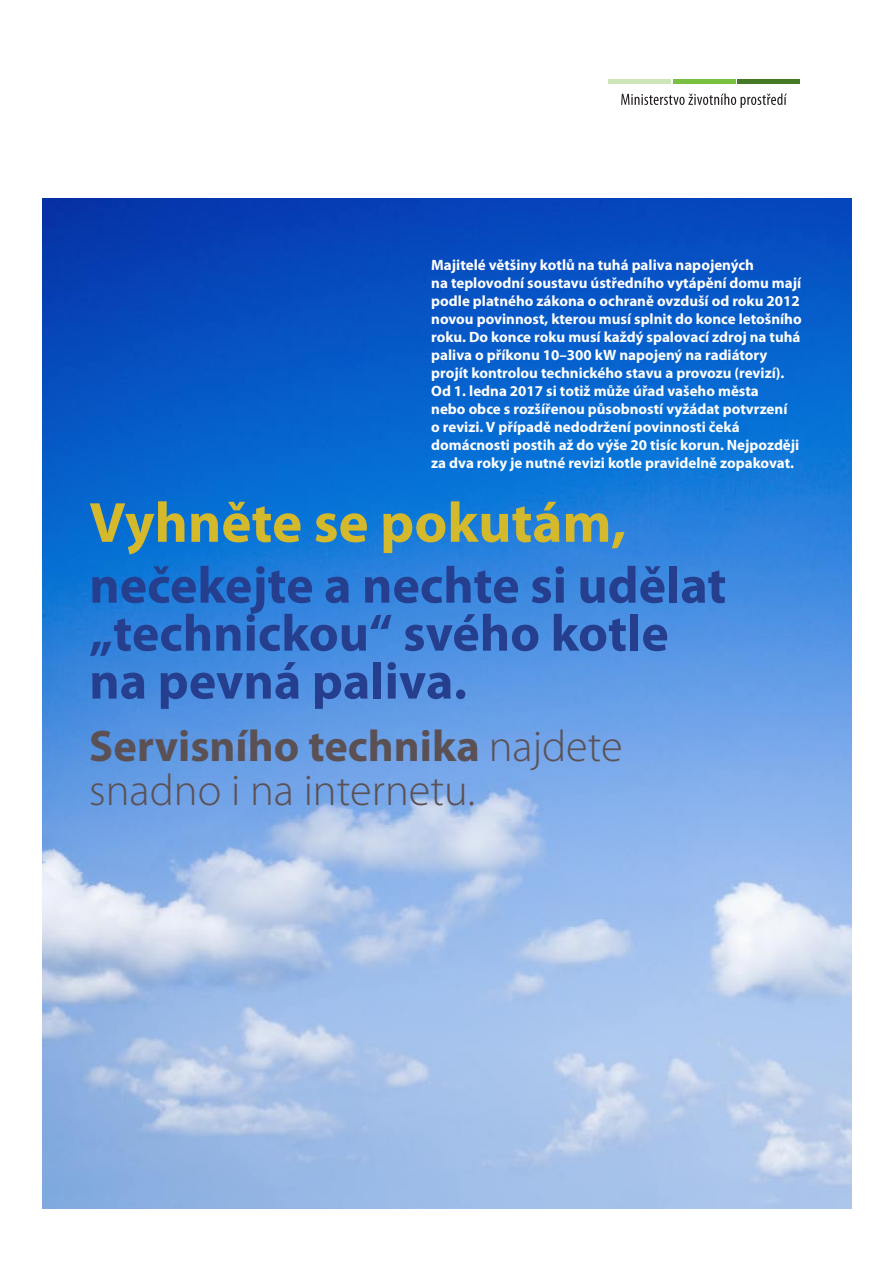
<style>
.page{position:relative;width:893px;height:1263px;background:#fff}
.page>*{position:absolute;margin:0;border:0;box-sizing:border-box;transform-origin:0 0}
.t1{font:700 57px "Myriad Pro";color:#d4b92d}
.t2{font:700 51.9px/48px "Myriad Pro";color:#253f8e}
.t3{font:300 44.4px/43.7px "Myriad Pro";color:#5b5155}
.t4{font:700 15px/18px "Myriad Pro";color:#fff}
.s1{font-weight:700}
</style>
<div class="page">
<img style="left:43px;top:198px;width:809px;height:1011px">
<div style="left:737px;top:79px;width:63px;height:5px;background:#447a26"></div>
<div style="left:608px;top:79px;width:63px;height:5px;background:#cee5b8"></div>
<div style="left:673px;top:79px;width:62px;height:5px;background:#79c142"></div>
<svg style="left:621px;top:93px;width:166px;height:15px"></svg>
<p class="t4" style="left:431px;top:255px;width:372px">Majitelé většiny kotlů na tuhá paliva napojených<br>na teplovodní soustavu ústředního vytápění domu mají podle platného zákona o ochraně ovzduší od roku 2012 novou povinnost, kterou musí splnit do konce letošního roku. Do konce roku musí každý spalovací zdroj na tuhá paliva o příkonu 10–300 kW napojený na radiátory projít kontrolou technického stavu a provozu (revizí).<br>Od 1. ledna 2017 si totiž může úřad vašeho města<br>nebo obce s rozšířenou působností vyžádat potvrzení<br>o revizi. V případě nedodržení povinnosti čeká domácnosti postih až do výše 20 tisíc korun. Nejpozději za dva roky je nutné revizi kotle pravidelně zopakovat.</p>
<h1 class="t1" style="left:89px;top:485px;width:539px">Vyhněte se pokutám,</h1>
<h2 class="t2" style="left:89px;top:559px;width:639px">nečekejte a nechte si udělat „technickou“ svého kotle na pevná paliva.</h2>
<h3 class="t3" style="left:89px;top:725px;width:535px"><span class="s1">Servisního technika</span> najdete snadno i na internetu.</h3>
</div>
